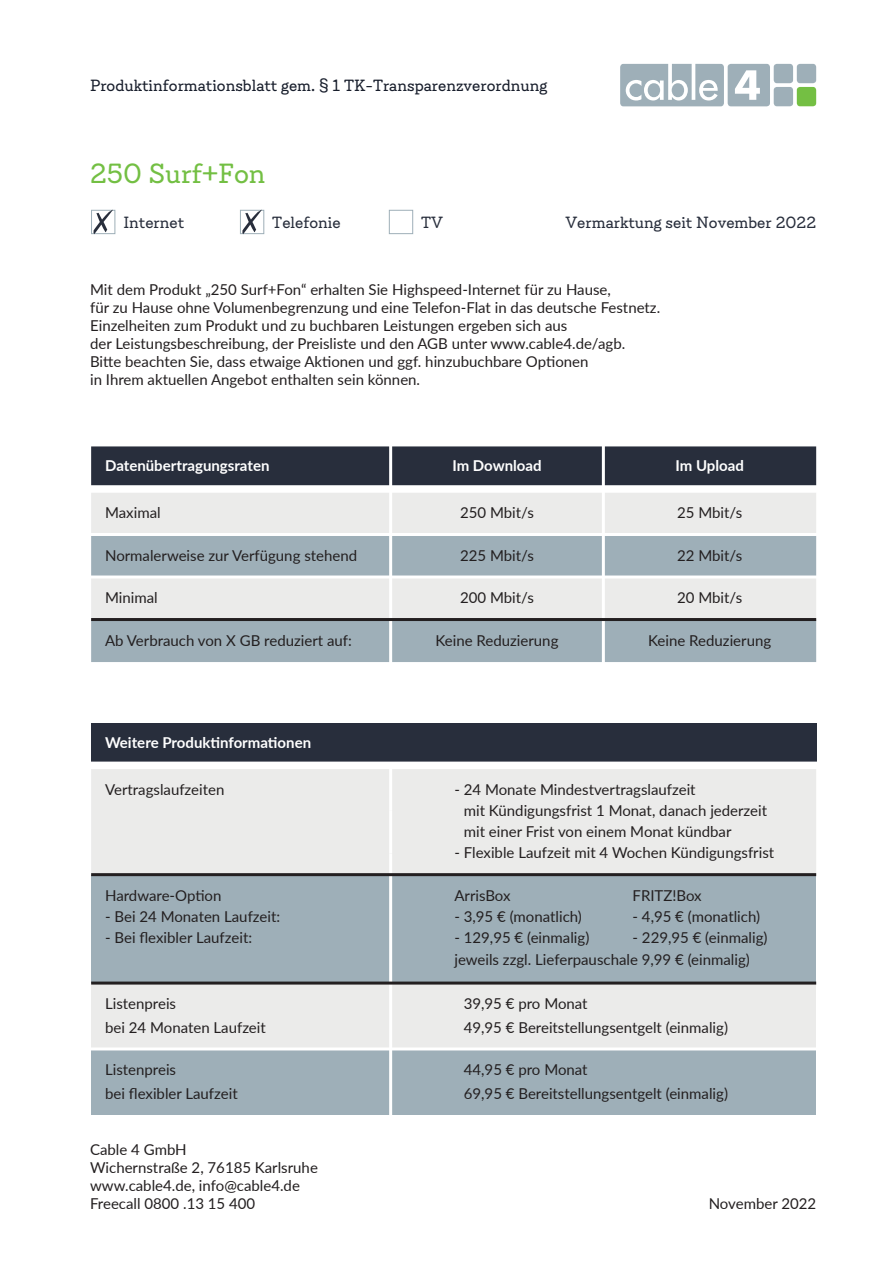
<style>
.page{position:relative;width:893px;height:1263px;background:#fff}
.page>*{position:absolute;margin:0;border:0;box-sizing:border-box;transform-origin:0 0}
.t1{font:30.75px "Emy Slab";color:#73bf43}
.t2{font:18px "Emy Slab";color:#181e2c}
.t3{font:18px "Emy Slab";color:#282e3c}
.t4{font:15px/18px "Lato";color:#231f20}
.t5{font:700 15px "Lato";color:#fff}
</style>
<div class="page">
<div style="left:390px;top:875px;width:426px;height:108px;background:#9eafb8"></div>
<div style="left:91px;top:875px;width:299px;height:110px;background:#9eafb8"></div>
<div style="left:91px;top:210px;width:24px;height:24px;border:1px solid #9eafb8"></div>
<svg style="left:93px;top:210px;width:20px;height:24px"></svg>
<div style="left:240px;top:210px;width:24px;height:24px;border:1px solid #9eafb8"></div>
<svg style="left:242px;top:210px;width:20px;height:24px"></svg>
<div style="left:389px;top:210px;width:24px;height:24px;border:1px solid #9eafb8"></div>
<div style="left:91px;top:446px;width:725px;height:40px;background:#282e3c"></div>
<div style="left:91px;top:493px;width:725px;height:40px;background:#ebebea"></div>
<svg style="left:91px;top:536px;width:725px;height:126px;background:#b7c2c8"></svg>
<hr style="left:389px;top:446px;width:3px;height:39px;background:#fff">
<hr style="left:389px;top:493px;width:3px;height:40px;background:#fff">
<hr style="left:389px;top:536px;width:3px;height:40px;background:#fff">
<hr style="left:91px;top:576px;width:725px;height:3px;background:#fff">
<hr style="left:389px;top:579px;width:3px;height:39px;background:#fff">
<hr style="left:389px;top:621px;width:3px;height:41px;background:#fff">
<hr style="left:602px;top:446px;width:3px;height:39px;background:#fff">
<hr style="left:602px;top:493px;width:3px;height:40px;background:#fff">
<hr style="left:602px;top:536px;width:3px;height:40px;background:#fff">
<hr style="left:602px;top:579px;width:3px;height:39px;background:#fff">
<hr style="left:602px;top:621px;width:3px;height:41px;background:#fff">
<div style="left:93px;top:485px;width:723px;height:8px;background:#fff"></div>
<hr style="left:91px;top:618px;width:725px;height:3px;background:#231f20">
<div style="left:390px;top:983px;width:426px;height:66px;background:#ebebea"></div>
<div style="left:91px;top:983px;width:299px;height:66px;background:#ebebea"></div>
<hr style="left:389px;top:985px;width:3px;height:64px;background:#fff">
<div style="left:91px;top:723px;width:725px;height:42px;background:#282e3c"></div>
<div style="left:91px;top:769px;width:725px;height:104px;background:#ebebea"></div>
<hr style="left:389px;top:769px;width:3px;height:40px;background:#fff">
<hr style="left:389px;top:812px;width:3px;height:40px;background:#fff">
<hr style="left:389px;top:855px;width:3px;height:128px;background:#fff">
<div style="left:93px;top:762px;width:723px;height:7px;background:#fff"></div>
<hr style="left:91px;top:982px;width:725px;height:3px;background:#231f20">
<hr style="left:91px;top:873px;width:725px;height:3px;background:#231f20">
<div style="left:390px;top:1049px;width:426px;height:66px;background:#9eafb8"></div>
<div style="left:91px;top:1049px;width:299px;height:66px;background:#9eafb8"></div>
<hr style="left:389px;top:1050px;width:3px;height:65px;background:#fff">
<hr style="left:91px;top:1047px;width:725px;height:3px;background:#fff">
<svg style="left:620px;top:64px;width:196px;height:42px"></svg>
<p class="t2" style="left:90px;top:75px;width:458px">Produktinformationsblatt gem. § 1 TK-Transparenzverordnung</p>
<h1 class="t1" style="left:90px;top:156px;width:177px">250 Surf+Fon</h1>
<p class="t3" style="left:123px;top:212px;width:62px">Internet</p>
<p class="t3" style="left:272px;top:212px;width:70px">Telefonie</p>
<p class="t3" style="left:421px;top:212px;width:23px">TV</p>
<p class="t3" style="left:565px;top:212px;width:252px">Vermarktung seit November 2022</p>
<p class="t4" style="left:90px;top:280px;width:571px">Mit dem Produkt „250 Surf+Fon“ erhalten Sie Highspeed-Internet für zu Hause,<br>für zu Hause ohne Volumenbegrenzung und eine Telefon-Flat in das deutsche Festnetz.<br>Einzelheiten zum Produkt und zu buchbaren Leistungen ergeben sich aus<br>der Leistungsbeschreibung, der Preisliste und den AGB unter www.cable4.de/agb.<br>Bitte beachten Sie, dass etwaige Aktionen und ggf. hinzubuchbare Optionen<br>in Ihrem aktuellen Angebot enthalten sein können.</p>
<p class="t5" style="left:105px;top:455px;width:166px">Datenübertragungsraten</p>
<p class="t4" style="left:105px;top:503px;width:57px">Maximal</p>
<p class="t4" style="left:105px;top:546px;width:253px">Normalerweise zur Verfügung stehend</p>
<p class="t4" style="left:105px;top:588px;width:54px">Minimal</p>
<p class="t4" style="left:105px;top:631px;width:248px">Ab Verbrauch von X GB reduziert auf:</p>
<p class="t5" style="left:105px;top:731px;width:207px">Weitere Produktinformationen</p>
<p class="t4" style="left:105px;top:780px;width:121px">Vertragslaufzeiten</p>
<p class="t4" style="left:105px;top:886px;width:118px">Hardware-Option</p>
<p class="t4" style="left:105px;top:907px;width:177px">- Bei 24 Monaten Laufzeit:</p>
<p class="t4" style="left:105px;top:928px;width:148px">- Bei flexibler Laufzeit:</p>
<p class="t4" style="left:105px;top:992px;width:162px;line-height:23.4px">Listenpreis<br>bei 24 Monaten Laufzeit</p>
<p class="t4" style="left:105px;top:1058px;width:134px;line-height:23.4px">Listenpreis<br>bei flexibler Laufzeit</p>
<p class="t4" style="left:90px;top:1140px;width:229px">Cable 4 GmbH<br>Wichernstraße 2, 76185 Karlsruhe www.cable4.de, info@cable4.de<br>Freecall 0800 .13 15 400</p>
<p class="t5" style="left:452px;top:455px;width:91px">Im Download</p>
<p class="t4" style="left:460px;top:503px;width:75px">250 Mbit/s</p>
<p class="t4" style="left:460px;top:546px;width:75px">225 Mbit/s</p>
<p class="t4" style="left:460px;top:588px;width:75px">200 Mbit/s</p>
<p class="t4" style="left:435px;top:631px;width:124px">Keine Reduzierung</p>
<p class="t5" style="left:675px;top:455px;width:70px">Im Upload</p>
<p class="t4" style="left:677px;top:503px;width:67px">25 Mbit/s</p>
<p class="t4" style="left:677px;top:546px;width:67px">22 Mbit/s</p>
<p class="t4" style="left:677px;top:588px;width:67px">20 Mbit/s</p>
<p class="t4" style="left:648px;top:631px;width:124px">Keine Reduzierung</p>
<p class="t4" style="left:454px;top:780px;width:243px">- 24 Monate Mindestvertragslaufzeit</p>
<p class="t4" style="left:464px;top:822px;width:269px">mit einer Frist von einem Monat kündbar</p>
<p class="t4" style="left:464px;top:801px;width:305px">mit Kündigungsfrist 1 Monat, danach jederzeit</p>
<p class="t4" style="left:454px;top:843px;width:321px">- Flexible Laufzeit mit 4 Wochen Kündigungsfrist</p>
<p class="t4" style="left:454px;top:886px;width:58px">ArrisBox</p>
<p class="t4" style="left:454px;top:927px;width:297px;line-height:21.3px">- 129,95 € (einmalig)<br>jeweils zzgl. Lieferpauschale 9,99 € (einmalig)</p>
<p class="t4" style="left:632px;top:886px;width:71px">FRITZ!Box</p>
<p class="t4" style="left:632px;top:907px;width:129px">- 4,95 € (monatlich)</p>
<p class="t4" style="left:632px;top:928px;width:136px">- 229,95 € (einmalig)</p>
<p class="t4" style="left:454px;top:907px;width:129px">- 3,95 € (monatlich)</p>
<p class="t4" style="left:464px;top:992px;width:266px;line-height:23.4px">39,95 € pro Monat<br>49,95 € Bereitstellungsentgelt (einmalig)</p>
<p class="t4" style="left:464px;top:1058px;width:266px;line-height:23.4px">44,95 € pro Monat<br>69,95 € Bereitstellungsentgelt (einmalig)</p>
<p class="t4" style="left:708px;top:1194px;width:109px">November 2022</p>
</div>
